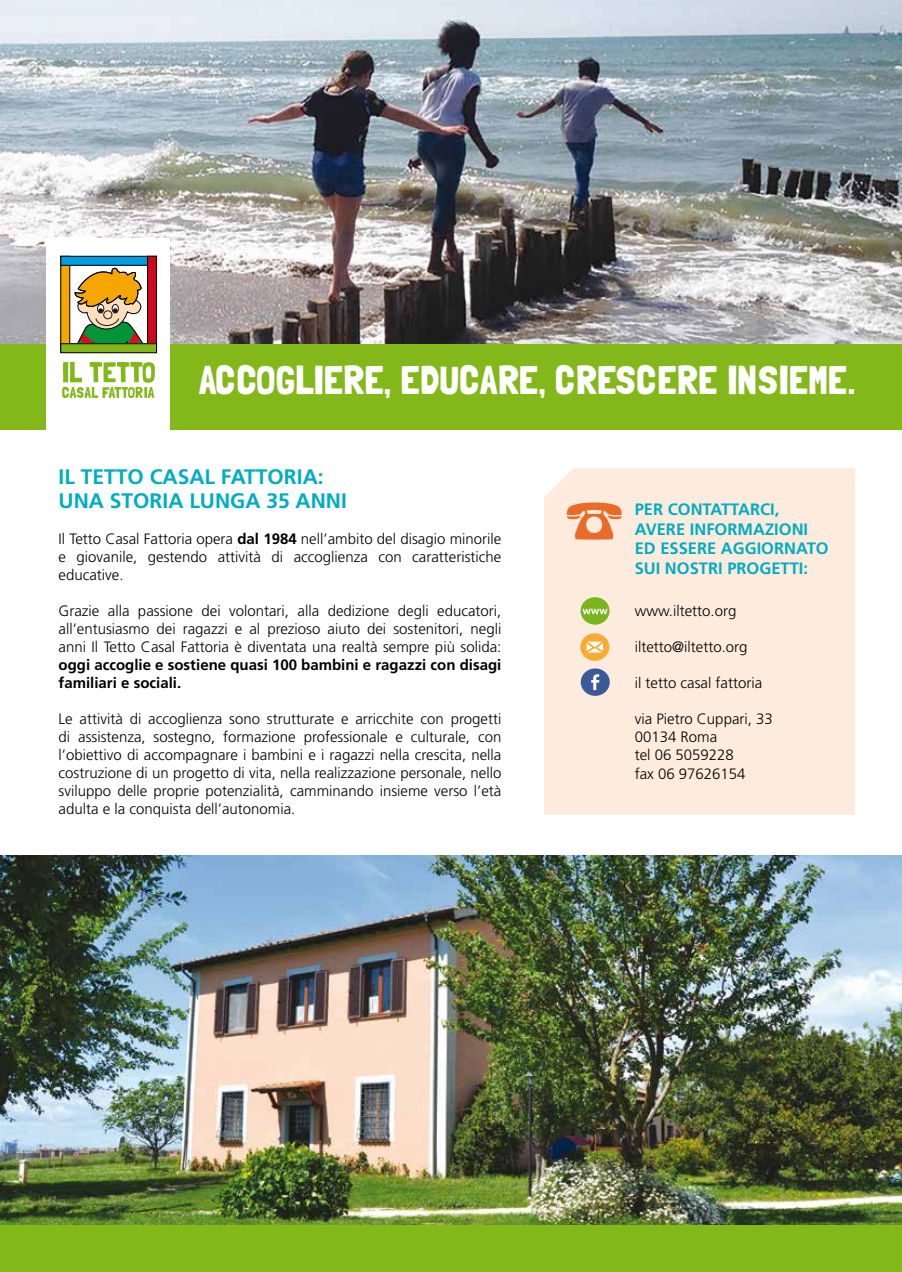
<style>
.page{position:relative;width:902px;height:1272px;background:#fff}
.page>*{position:absolute;margin:0;border:0;box-sizing:border-box;transform-origin:0 0}
.t1{font:40.2px "Londrina Solid";color:#fff}
.t2{font:700 21px/24px "Frutiger";color:#00adc2}
.t3{font:700 16.5px/19.5px "Frutiger";color:#00adc2}
.t4{font:300 15px/18px "Frutiger";color:#000;text-align:justify}
.t5{font:700 15px/18px "Frutiger";color:#000}
.s1{font-weight:700}
</style>
<div class="page">
<img style="left:0;top:855px;width:901px;height:370px">
<div style="left:544px;top:468px;width:311px;height:346px;background:#fdebdd"></div>
<img style="left:0;top:0;width:901px;height:344px">
<div style="left:0;top:1225px;width:901px;height:46px;background:#83b81a"></div>
<div style="left:580px;top:668px;width:29px;height:28px;background:#3c5a98;border-radius:50%"></div>
<svg style="left:591px;top:674px;width:8px;height:16px"></svg>
<div style="left:580px;top:597px;width:29px;height:27px;background:#7ab51d;border-radius:50%"></div>
<svg style="left:582px;top:609px;width:25px;height:5px"></svg>
<div style="left:580px;top:633px;width:29px;height:27px;background:#f7ac31;border-radius:50%"></div>
<svg style="left:586px;top:641px;width:17px;height:12px"></svg>
<svg style="left:566px;top:502px;width:55px;height:37px;background:#f2a378"></svg>
<div style="left:0;top:344px;width:901px;height:85px;background:#83b81a"></div>
<div style="left:47px;top:238px;width:123px;height:191px;background:#fff"></div>
<svg style="left:62px;top:362px;width:93px;height:36px"></svg>
<svg style="left:70px;top:266px;width:73px;height:77px"></svg>
<div style="left:61px;top:256px;width:9px;height:96px;background:#f6a600"></div>
<div style="left:61px;top:256px;width:95px;height:9px;background:#009ee0"></div>
<div style="left:60px;top:256px;width:97px;height:10px;border:1px solid #000"></div>
<div style="left:147px;top:256px;width:9px;height:96px;background:#cd071e"></div>
<div style="left:147px;top:256px;width:10px;height:96px;border:1px solid #000"></div>
<div style="left:61px;top:344px;width:95px;height:9px;background:#83b81a"></div>
<div style="left:60px;top:343px;width:97px;height:10px;border:1px solid #000"></div>
<h1 class="t1" style="left:198px;top:356px;width:658px">ACCOGLIERE, EDUCARE, CRESCERE INSIEME.</h1>
<h2 class="t2" style="left:59px;top:465px;width:290px">IL TETTO CASAL FATTORIA:<br>UNA STORIA LUNGA 35 ANNI</h2>
<p class="t4" style="left:59px;top:530px;width:444px">Il Tetto Casal Fattoria opera <span class="s1">dal 1984</span> nell’ambito del disagio minorile e giovanile, gestendo attività di accoglienza con caratteristiche educative.</p>
<p class="t4" style="left:59px;top:602px;width:444px">Grazie alla passione dei volontari, alla dedizione degli educatori, all’entusiasmo dei ragazzi e al prezioso aiuto dei sostenitori, negli anni Il Tetto Casal Fattoria è diventata una realtà sempre più solida:</p>
<p class="t5" style="left:59px;top:656px;width:444px">oggi accoglie e sostiene quasi 100 bambini e ragazzi con disagi familiari e sociali.</p>
<p class="t4" style="left:59px;top:710px;width:444px">Le attività di accoglienza sono strutturate e arricchite con progetti di assistenza, sostegno, formazione professionale e culturale, con l’obiettivo di accompagnare i bambini e i ragazzi nella crescita, nella costruzione di un progetto di vita, nella realizzazione personale, nello sviluppo delle proprie potenzialità, camminando insieme verso l’età adulta e la conquista dell’autonomia.</p>
<p class="t3" style="left:634px;top:499px;width:195px">PER CONTATTARCI,<br>AVERE INFORMAZIONI<br>ED ESSERE AGGIORNATO<br>SUI NOSTRI PROGETTI:</p>
<p class="t4" style="left:634px;top:601px;width:103px">www.iltetto.org</p>
<p class="t4" style="left:634px;top:637px;width:114px">iltetto@iltetto.org</p>
<p class="t4" style="left:634px;top:673px;width:129px">il tetto casal fattoria</p>
<p class="t4" style="left:634px;top:709px;width:140px;text-align:left">via Pietro Cuppari, 33<br>00134 Roma<br>tel 06 5059228</p>
<p class="t4" style="left:634px;top:765px;width:112px">fax 06 97626154</p>
</div>
